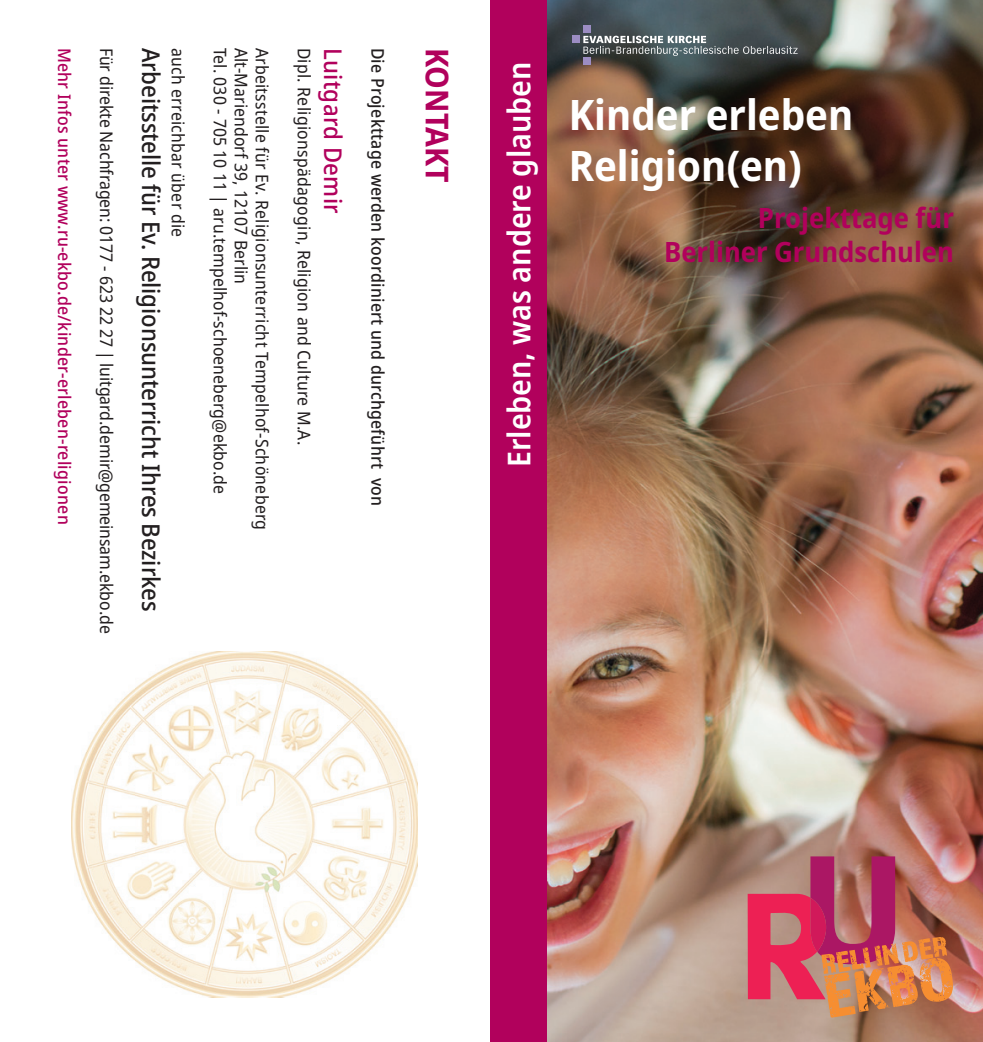
<style>
.page{position:relative;width:983px;height:1042px;background:#fff}
.page>*{position:absolute;margin:0;border:0;box-sizing:border-box;transform-origin:0 0}
.t1{font:700 semi-condensed 42px/50.4px "Noto Sans";color:#fff}
.t2{font:600 semi-condensed 31.5px "Noto Sans";color:#fff}
.t3{font:700 semi-condensed 31.5px "Noto Sans";color:#b1015c}
.t4{font:700 semi-condensed 28px/33.6px "Noto Sans";color:#b1015c;text-align:right}
.t5{font:500 semi-condensed 24.5px "Noto Sans";letter-spacing:-.005em;color:#231f20}
.t6{font:500 semi-condensed 24.5px "Noto Sans";letter-spacing:.015em;color:#b1015c}
.t7{font:semi-condensed 17.5px "Noto Sans";letter-spacing:.005em;color:#231f20}
.t8{font:500 semi-condensed 17.5px "Noto Sans";letter-spacing:.015em;color:#b1015c}
.t9{font:500 semi-condensed 17.5px "Noto Sans";letter-spacing:.015em;color:#231f20}
</style>
<div class="page">
<img style="left:546px;top:0;width:436px;height:1042px">
<img style="left:71px;top:652px;width:346px;height:345px">
<div style="left:490px;top:0;width:56px;height:1042px;background:#b1015c"></div>
<div style="left:572px;top:36px;width:7px;height:7px;background:#9c8dc3"></div>
<div style="left:583px;top:57px;width:7px;height:8px;background:#9c8dc3"></div>
<div style="left:583px;top:25px;width:7px;height:7px;background:#9c8dc3"></div>
<svg style="left:583px;top:36px;width:214px;height:20px;background:#697174"></svg>
<img style="left:747px;top:856px;width:205px;height:161px">
<p class="t8" style="left:77px;top:48px;width:478px;rotate:90deg">Mehr Infos unter www.ru-ekbo.de/kinder-erleben-religionen</p>
<p class="t7" style="left:119px;top:48px;width:587px;rotate:90deg">Für direkte Nachfragen: 0177 - 623 22 27 | luitgard.demir@gemeinsam.ekbo.de</p>
<h3 class="t5" style="left:168px;top:48px;width:565px;rotate:90deg">Arbeitsstelle für Ev. Religionsunterricht Ihres Bezirkes</h3>
<p class="t7" style="left:190px;top:48px;width:191px;rotate:90deg">auch erreichbar über die</p>
<p class="t7" style="left:232px;top:48px;width:448px;rotate:90deg">Tel. 030 - 705 10 11 | aru.tempelhof-schoeneberg@ekbo.de</p>
<p class="t7" style="left:253px;top:48px;width:238px;rotate:90deg">Alt-Mariendorf 39, 12107 Berlin</p>
<p class="t7" style="left:274px;top:48px;width:484px;rotate:90deg">Arbeitsstelle für Ev. Religionsunterricht Tempelhof-Schöneberg</p>
<p class="t7" style="left:316px;top:48px;width:399px;rotate:90deg">Dipl. Religionspädagogin, Religion and Culture M.A.</p>
<h3 class="t6" style="left:350px;top:48px;width:167px;rotate:90deg">Luitgard Demir</h3>
<p class="t9" style="left:390px;top:48px;width:460px;rotate:90deg">Die Projekttage werden koordiniert und durchgeführt von</p>
<h2 class="t3" style="left:459px;top:48px;width:137px;rotate:90deg">KONTAKT</h2>
<h2 class="t2" style="left:497px;top:467px;width:407px;rotate:-90deg">Erleben, was andere glauben</h2>
<h1 class="t1" style="left:568px;top:91px;width:286px">Kinder erleben<br>Religion(en)</h1>
<h3 class="t4" style="left:664px;top:202px;width:291px">Projekttage für<br>Berliner Grundschulen</h3>
</div>
